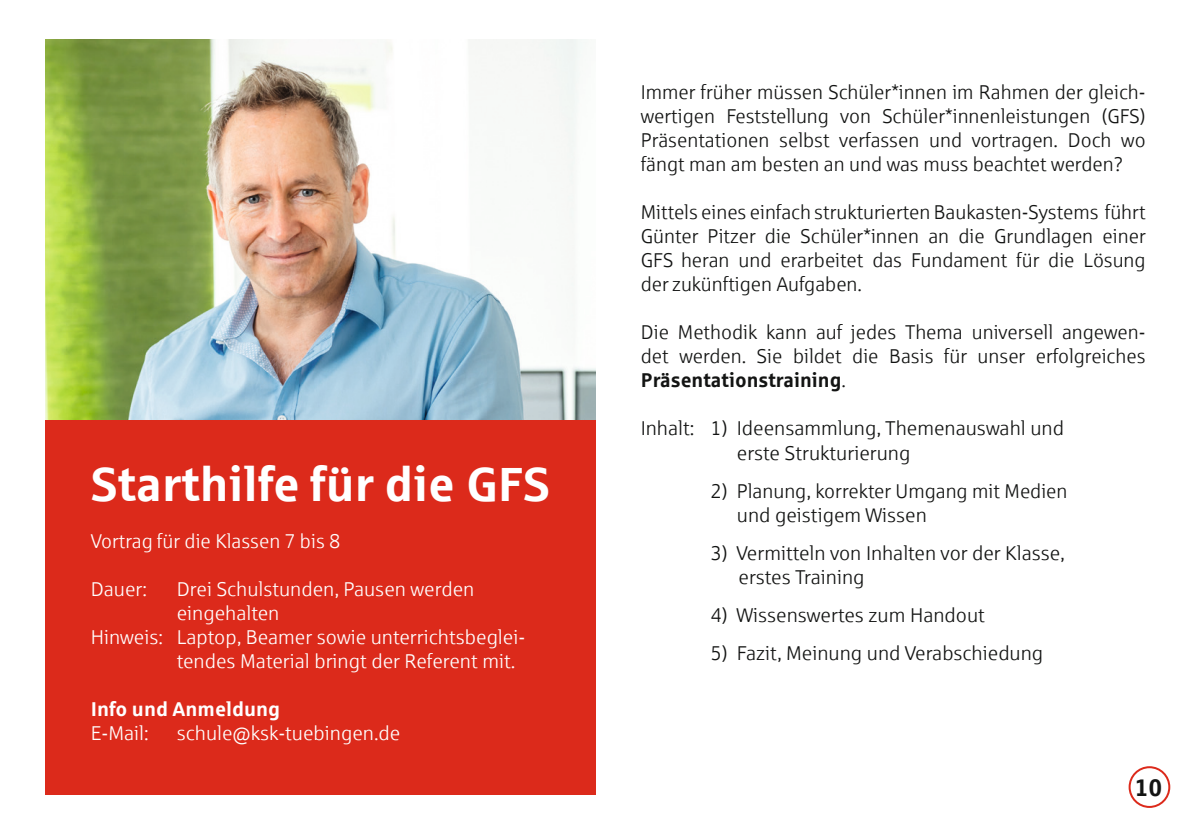
<style>
.page{position:relative;width:1191px;height:840px;background:#fff}
.page>*{position:absolute;margin:0;border:0;box-sizing:border-box;transform-origin:0 0}
.t1{font:700 48px "Sparkasse Rg";color:#fff}
.t2{font:700 24px "Sparkasse Rg";color:#131413}
.t3{font:20px/24px "Sparkasse Lt Regular 2";color:#131413}
.t4{font:20px/24px "Sparkasse Lt Regular 2";color:#fff}
.t5{font:20px/24px "Sparkasse Lt";color:#131413}
.t6{font:20px "Sparkasse Lt";color:#fff}
.t7{font:700 20px "Sparkasse Rg";color:#131413}
.t8{font:700 20px "Sparkasse Rg";color:#fff}
.s1{font-family:"Sparkasse Lt Regular 2"}
.s2{font-family:"Sparkasse Lt Regular 2";font-weight:400}
</style>
<div class="page">
<div style="left:45px;top:420px;width:550px;height:374px;background:#dc2a1b"></div>
<img style="left:45px;top:40px;width:550px;height:380px">
<div style="left:1128px;top:765px;width:42px;height:42px;border:2px solid #dc2a1b;border-radius:50%"></div>
<h1 class="t1" style="left:91px;top:453px;width:461px">Starthilfe für die GFS</h1>
<p class="t4" style="left:91px;top:528px;width:251px">Vortrag für die Klassen 7 bis 8</p>
<p class="t4" style="left:91px;top:576px;width:58px">Dauer:</p>
<p class="t4" style="left:177px;top:576px;width:299px">Drei Schulstunden, Pausen werden eingehalten</p>
<p class="t6" style="left:91px;top:624px;width:436px">Hinweis: Laptop, Beamer sowie unterrichtsbeglei<span class="s1">-</span></p>
<p class="t4" style="left:177px;top:648px;width:340px">tendes Material bringt der Referent mit.</p>
<p class="t8" style="left:91px;top:695px;width:191px">Info und Anmeldung</p>
<p class="t4" style="left:91px;top:720px;width:59px">E-Mail:</p>
<p class="t4" style="left:177px;top:720px;width:225px">schule@ksk-tuebingen.de</p>
<p class="t3" style="left:641px;top:80px;width:506px;text-align:justify">Immer früher müssen Schüler*innen im Rahmen der gleich&shy;wertigen Feststellung von Schüler*innenleistungen (GFS)<br>Präsentationen selbst verfassen und vortragen. Doch wo fängt man am besten an und was muss beachtet werden?</p>
<p class="t3" style="left:641px;top:200px;width:506px">Mittels eines einfach strukturierten Baukasten-Systems führt<br>Günter Pitzer die Schüler*innen an die Grundlagen einer</p>
<p class="t5" style="left:641px;top:248px;width:506px">GFS heran und erarbeitet das Fundament für die Lösung der zukünftigen Aufgaben.</p>
<p class="t3" style="left:641px;top:320px;width:506px">Die Methodik kann auf jedes Thema universell angewen&shy;det werden. Sie bildet die Basis für unser erfolgreiches</p>
<p class="t7" style="left:641px;top:367px;width:207px">Präsentationstraining<span class="s2">.</span></p>
<p class="t3" style="left:737px;top:416px;width:328px;text-indent:-96px">Inhalt: 1) Ideensammlung, Themenauswahl und erste Strukturierung</p>
<p class="t3" style="left:737px;top:478px;width:332px;text-indent:-26px">2) Planung, korrekter Umgang mit Medien und geistigem Wissen</p>
<p class="t3" style="left:738px;top:540px;width:328px;text-indent:-28px">3) Vermitteln von Inhalten vor der Klasse, erstes Training</p>
<p class="t3" style="left:711px;top:602px;width:275px">4) Wissenswertes zum Handout</p>
<p class="t3" style="left:711px;top:640px;width:334px">5) Fazit, Meinung und Verabschiedung</p>
<p class="t2" style="left:1134px;top:771px;width:29px">10</p>
</div>
